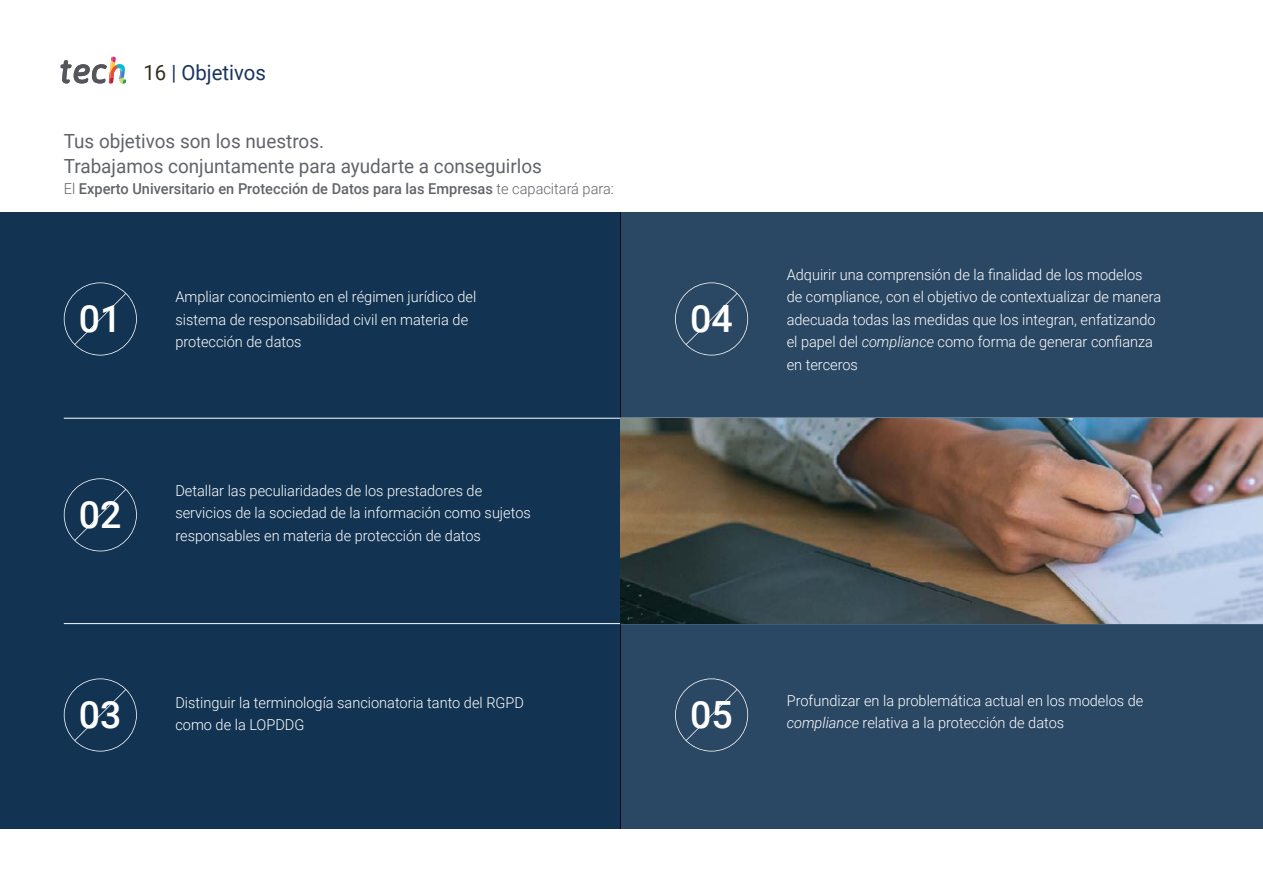
<style>
.page{position:relative;width:1263px;height:893px;background:#fff}
.page>*{position:absolute;margin:0;border:0;box-sizing:border-box;transform-origin:0 0}
.t1{font:500 37.5px "Roboto";color:#fff}
.t2{font:21px "Roboto";color:#1a355c}
.t3{font:19.5px/25.5px "Roboto";color:#61646a}
.t4{font:300 15px/22.5px "Roboto";color:#fff}
.t5{font:500 15px "Roboto";color:#61646a}
.s1{color:#312e20}
.s2{font-weight:300}
.s3{font-style:italic}
</style>
<div class="page">
<div style="left:0;top:213px;width:621px;height:616px;background:#123352"></div>
<div style="left:621px;top:213px;width:642px;height:616px;background:#2a4763"></div>
<svg style="left:64px;top:282px;width:73px;height:73px"></svg>
<svg style="left:64px;top:678px;width:73px;height:73px"></svg>
<svg style="left:675px;top:282px;width:73px;height:73px"></svg>
<svg style="left:675px;top:678px;width:73px;height:73px"></svg>
<svg style="left:64px;top:478px;width:73px;height:73px"></svg>
<svg style="left:61px;top:57px;width:65px;height:27px"></svg>
<hr style="left:64px;top:418px;width:1199px;height:1px;background:#fff">
<hr style="left:64px;top:623px;width:1199px;height:1px;background:#fff">
<img style="left:621px;top:418px;width:642px;height:206px">
<h2 class="t2" style="left:144px;top:57px;width:124px"><span class="s1">16</span> | Objetivos</h2>
<h3 class="t3" style="left:64px;top:127px;width:480px">Tus objetivos son los nuestros.<br>Trabajamos conjuntamente para ayudarte a conseguirlos</h3>
<p class="t5" style="left:64px;top:178px;width:552px"><span class="s2">El</span> Experto Universitario en Protección de Datos para las Empresas <span class="s2">te capacitará para:</span></p>
<h1 class="t1" style="left:79px;top:292px;width:44px">01</h1>
<h1 class="t1" style="left:79px;top:488px;width:44px">02</h1>
<p class="t4" style="left:175px;top:285px;width:302px">Ampliar conocimiento en el régimen jurídico del sistema de responsabilidad civil en materia de protección de datos</p>
<p class="t4" style="left:175px;top:478px;width:357px">Detallar las peculiaridades de los prestadores de servicios de la sociedad de la información como sujetos responsables en materia de protección de datos</p>
<h1 class="t1" style="left:79px;top:688px;width:44px">03</h1>
<p class="t4" style="left:175px;top:691px;width:350px">Distinguir la terminología sancionatoria tanto del RGPD como de la LOPDDG</p>
<h1 class="t1" style="left:690px;top:292px;width:44px">04</h1>
<p class="t4" style="left:787px;top:262px;width:376px">Adquirir una comprensión de la finalidad de los modelos de compliance, con el objetivo de contextualizar de manera adecuada todas las medidas que los integran, enfatizando el papel del <span class="s3">compliance</span> como forma de generar confianza en terceros</p>
<h1 class="t1" style="left:690px;top:688px;width:44px">05</h1>
<p class="t4" style="left:787px;top:689px;width:358px">Profundizar en la problemática actual en los modelos de <span class="s3">compliance</span> relativa a la protección de datos</p>
</div>
